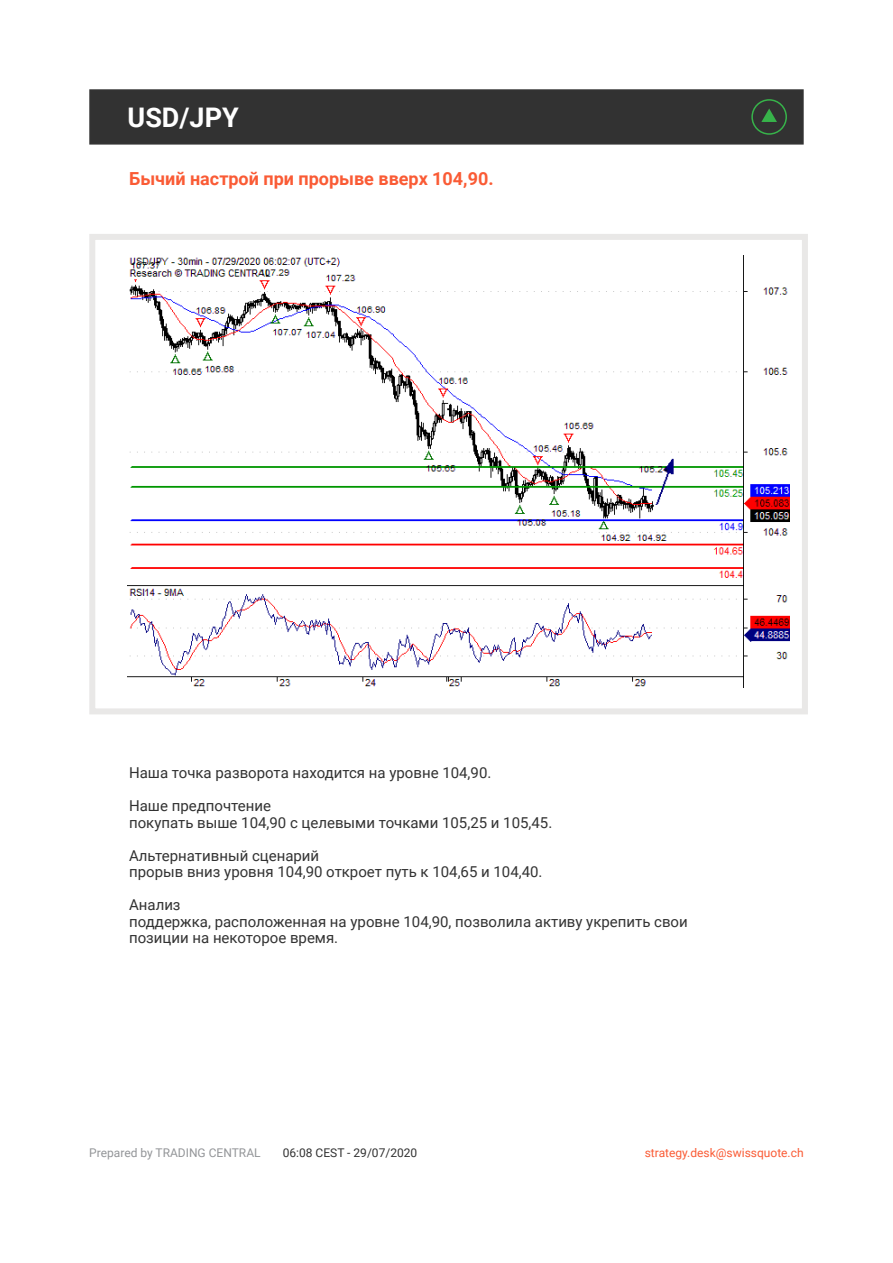
<style>
.page{position:relative;width:893px;height:1263px;background:#fff}
.page>*{position:absolute;margin:0;border:0;box-sizing:border-box;transform-origin:0 0}
.t1{font:700 27px "Roboto";color:#fff}
.t2{font:700 18px "Roboto";color:#fa5b35}
.t3{font:15px/16.5px "Roboto";color:#323232}
.t4{font:12px "Roboto";color:#fa5b35}
.t5{font:12px "Roboto";color:#939598}
.t6{font:12px "Roboto";color:#323232}
</style>
<div class="page">
<div style="left:89px;top:234px;width:719px;height:480px;border:6px solid #e9e8e7"></div>
<div style="left:89px;top:89px;width:715px;height:56px;background:#323232;border:2px solid #323232"></div>
<img style="left:128px;top:255px;width:661px;height:432px">
<svg style="left:751px;top:99px;width:36px;height:36px"></svg>
<h1 class="t1" style="left:128px;top:98px;width:113px">USD/JPY</h1>
<p class="t2" style="left:129px;top:166px;width:366px">Бычий настрой при прорыве вверх 104,90.</p>
<p class="t3" style="left:129px;top:764px;width:364px">Наша точка разворота находится на уровне 104,90.</p>
<p class="t3" style="left:129px;top:797px;width:425px">Наше предпочтение<br>покупать выше 104,90 с целевыми точками 105,25 и 105,45.</p>
<p class="t3" style="left:129px;top:846px;width:415px">Альтернативный сценарий<br>прорыв вниз уровня 104,90 откроет путь к 104,65 и 104,40.</p>
<p class="t3" style="left:129px;top:896px;width:560px">Анализ<br>поддержка, расположенная на уровне 104,90, позволила активу укрепить свои позиции на некоторое время.</p>
<p class="t5" style="left:89px;top:1144px;width:173px">Prepared by TRADING CENTRAL</p>
<p class="t6" style="left:283px;top:1144px;width:136px">06:08 CEST - 29/07/2020</p>
<p class="t4" style="left:645px;top:1144px;width:160px">strategy.desk@swissquote.ch</p>
</div>
